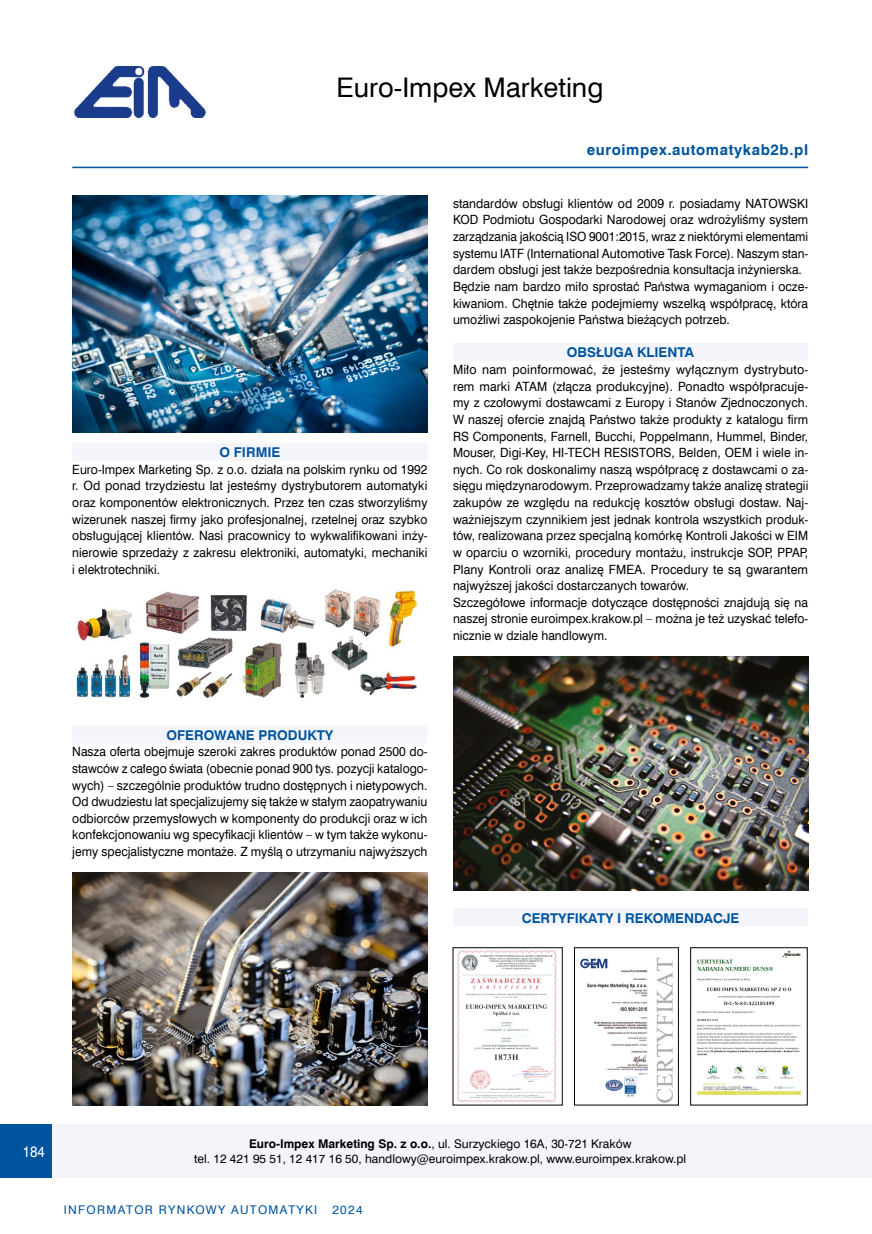
<style>
.page{position:relative;width:872px;height:1234px;background:#fff}
.page>*{position:absolute;margin:0;border:0;box-sizing:border-box;transform-origin:0 0}
.prezFirma{font:27px "Swis 721 EU";color:#000}
.PrezWwwLewa{font:700 15px "Swis 721 EU";letter-spacing:.04em;color:#00549e}
.t1{font:15px "Swis 721 EU";color:#fff;scale:.9 1}
.prezŚródtytuł{font:700 13.5px "Swis 721 EU";color:#00549e}
.prezPodstawowy{font:12.75px/16.6px "Swis 721 EU";color:#000;text-align:justify;scale:.95 1}
.prezPodstawowy-2{font:12.75px/16.6px "Swis 721 EU";color:#000;text-align:justify}
.prezPodstawowy-3{font:12.75px/16.6px "Swis 721 EU";color:#000;text-align:justify;scale:.96 1}
.prezStopka{font:12px "Swis 721 EU";color:#000}
.t2{font:12px "Swis 721 EU";letter-spacing:.11em;color:#00549e}
.s1{font-weight:700}
</style>
<div class="page">
<hr style="left:72px;top:167px;width:736px;height:1px;background:#00549e">
<div style="left:0;top:1124px;width:872px;height:53px;background:#f4f5fb"></div>
<div style="left:0;top:1124px;width:51px;height:53px;background:#00549e"></div>
<img style="left:74px;top:65px;width:132px;height:53px">
<div style="left:72px;top:442px;width:355px;height:18px;background:#f4f5fb"></div>
<div style="left:72px;top:725px;width:355px;height:18px;background:#f4f5fb"></div>
<div style="left:453px;top:343px;width:355px;height:18px;background:#f4f5fb"></div>
<div style="left:453px;top:907px;width:355px;height:18px;background:#f4f5fb"></div>
<img style="left:72px;top:872px;width:355px;height:233px">
<img style="left:72px;top:195px;width:355px;height:237px">
<img style="left:76px;top:589px;width:342px;height:109px">
<img style="left:457px;top:950px;width:100px;height:152px">
<img style="left:580px;top:957px;width:93px;height:146px">
<div style="left:574px;top:947px;width:105px;height:158px;border:1px solid #000"></div>
<img style="left:696px;top:950px;width:106px;height:146px">
<div style="left:690px;top:947px;width:117px;height:158px;border:1px solid #000"></div>
<img style="left:453px;top:656px;width:355px;height:234px">
<p class="prezFirma" style="left:336px;top:71px;width:268px">Euro-Impex Marketing</p>
<p class="prezŚródtytuł" style="left:219px;top:444px;width:63px">O FIRMIE</p>
<p class="prezPodstawowy" style="left:72px;top:461px;width:375px">Euro-Impex Marketing Sp. z o.o. działa na polskim rynku od 1992 r. Od ponad trzydziestu lat jesteśmy dystrybutorem automatyki oraz komponentów elektronicznych. Przez ten czas stworzyliśmy wizerunek naszej firmy jako profesjonalnej, rzetelnej oraz szybko obsługującej klientów. Nasi pracownicy to wykwalifikowani inży&shy;nierowie sprzedaży z zakresu elektroniki, automatyki, mechaniki i elektrotechniki.</p>
<p class="PrezWwwLewa" style="left:587px;top:140px;width:223px">euroimpex.automatykab2b.pl</p>
<p class="prezPodstawowy-3" style="left:453px;top:195px;width:371px">standardów obsługi klientów od 2009 r. posiadamy NATOWSKI KOD Podmiotu Gospodarki Narodowej oraz wdrożyliśmy system zarządzania jakością ISO 9001:2015, wraz z niektórymi elementami systemu IATF (International Automotive Task Force). Naszym stan&shy;dardem obsługi jest także bezpośrednia konsultacja inżynierska.</p>
<p class="prezPodstawowy" style="left:453px;top:278px;width:375px">Będzie nam bardzo miło sprostać Państwa wymaganiom i ocze&shy;kiwaniom. Chętnie także podejmiemy wszelką współpracę, która umożliwi zaspokojenie Państwa bieżących potrzeb.</p>
<p class="prezŚródtytuł" style="left:567px;top:344px;width:129px">OBSŁUGA KLIENTA</p>
<p class="prezPodstawowy-2" style="left:453px;top:361px;width:357px">Miło nam poinformować, że jesteśmy wyłącznym dystrybuto&shy;rem marki ATAM (złącza produkcyjne). Ponadto współpracuje&shy;my z czołowymi dostawcami z Europy i Stanów Zjednoczonych.<br>W naszej ofercie znajdą Państwo także produkty z katalogu firm RS Components, Farnell, Bucchi, Poppelmann, Hummel, Binder, Mouser, Digi-Key, HI-TECH RESISTORS, Belden, OEM i wiele in&shy;nych. Co rok doskonalimy naszą współpracę z dostawcami o za&shy;sięgu międzynarodowym. Przeprowadzamy także analizę strategii zakupów ze względu na redukcję kosztów obsługi dostaw. Naj&shy;ważniejszym czynnikiem jest jednak kontrola wszystkich produk&shy;tów, realizowana przez specjalną komórkę Kontroli Jakości w EIM w oparciu o wzorniki, procedury montażu, instrukcje SOP, PPAP, Plany Kontroli oraz analizę FMEA. Procedury te są gwarantem najwyższej jakości dostarczanych towarów.</p>
<p class="prezPodstawowy" style="left:453px;top:594px;width:375px">Szczegółowe informacje dotyczące dostępności znajdują się na naszej stronie euroimpex.krakow.pl – można je też uzyskać telefo&shy;nicznie w dziale handlowym.</p>
<p class="prezŚródtytuł" style="left:166px;top:726px;width:168px">OFEROWANE PRODUKTY</p>
<p class="prezPodstawowy" style="left:72px;top:743px;width:375px">Nasza oferta obejmuje szeroki zakres produktów ponad 2500 do&shy;stawców z całego świata (obecnie ponad 900 tys. pozycji katalogo&shy;wych) – szczególnie produktów trudno dostępnych i nietypowych.<br>Od dwudziestu lat specjalizujemy się także w stałym zaopatrywaniu odbiorców przemysłowych w komponenty do produkcji oraz w ich konfekcjonowaniu wg specyfikacji klientów – w tym także wykonu&shy;jemy specjalistyczne montaże. Z myślą o utrzymaniu najwyższych</p>
<p class="prezŚródtytuł" style="left:522px;top:909px;width:219px">CERTYFIKATY I REKOMENDACJE</p>
<p class="t1" style="left:23px;top:1141px;width:26px">184</p>
<p class="prezStopka" style="left:249px;top:1136px;width:384px"><span class="s1">Euro-Impex Marketing Sp. z o.o.</span>, ul. Surzyckiego 16A, 30-721 Kraków</p>
<p class="prezStopka" style="left:194px;top:1150px;width:493px">tel. 12 421 95 51, 12 417 16 50, handlowy@euroimpex.krakow.pl, www.euroimpex.krakow.pl</p>
<p class="t2" style="left:64px;top:1201px;width:255px">INFORMATOR RYNKOWY AUTOMATYKI</p>
<p class="t2" style="left:332px;top:1201px;width:32px">2024</p>
</div>
